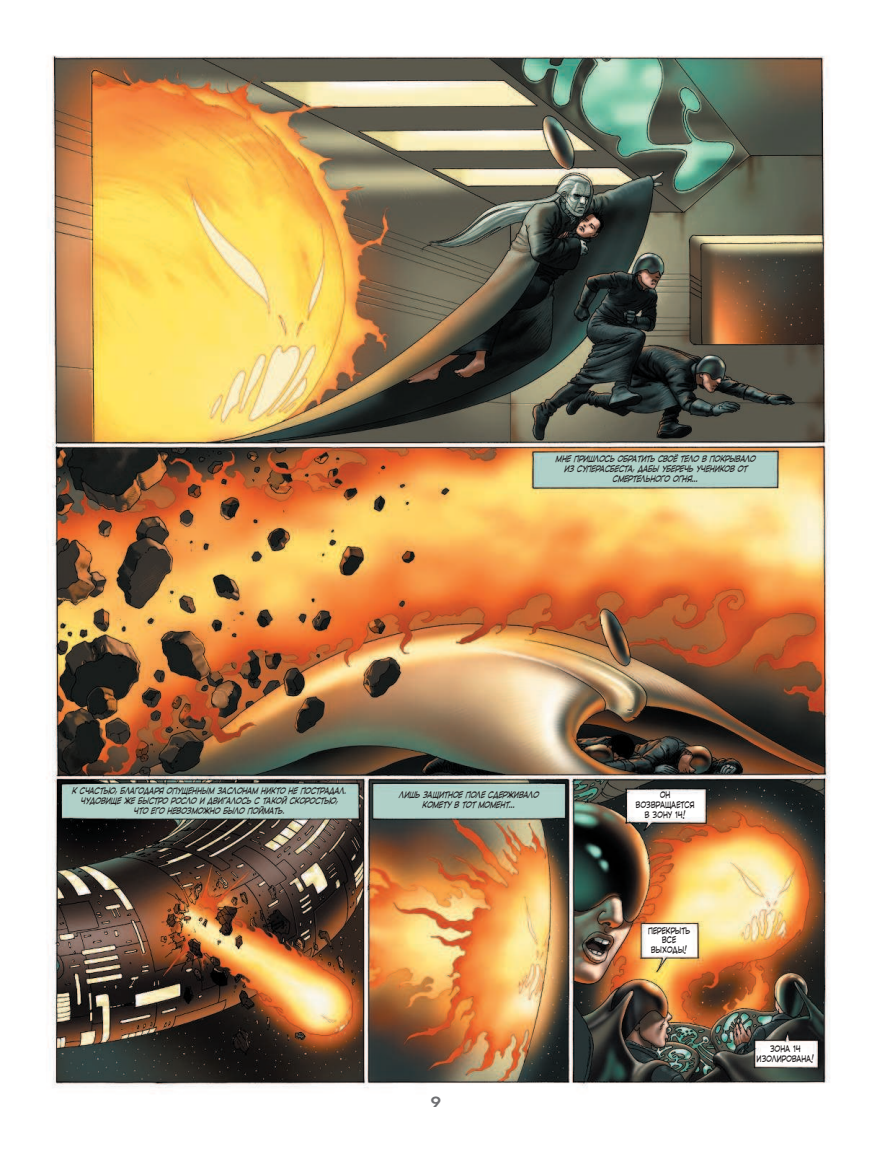
<style>
.page{position:relative;width:893px;height:1149px;background:#fff}
.page>*{position:absolute;margin:0;border:0;box-sizing:border-box;transform-origin:0 0}
.t1{font:600 14.4px "Lubalin Graph";color:#6d6e71;scale:1.2 1}
.t2{font:italic 8.55px/9.9px "v C Ccomicrazy Doubled";color:#231f20;text-align:center;scale:.75 1}
.t3{font:8.55px/9.9px "v C Ccomicrazy Doubled";color:#231f20;text-align:center;scale:.75 1}
</style>
<div class="page">
<img style="left:47px;top:55px;width:783px;height:1034px">
<p class="t2" style="left:555px;top:454px;width:272px">Мнепришлосьобратитьсвоётело впокрывало изсуперасбеста,дабы уберечьучениковот смертельного огня…</p>
<p class="t2" style="left:72px;top:785px;width:372px">Ксчастью,благодаряопущенным заслонам никто непострадал.<br>Чудовищежебыстро росло идвигалосьстакойскоростью, что его невозможно было поймать.</p>
<p class="t2" style="left:399px;top:789px;width:191px">Лишьзащитноеполесдерживало кометувтотмомент…</p>
<p class="t3" style="left:636px;top:790px;width:80px">Он возвращается в зону 14!</p>
<h1 class="t1" style="left:431px;top:1093px;width:10px">9</h1>
<p class="t3" style="left:648px;top:925px;width:58px">Перекрыть все выходы!</p>
<p class="t3" style="left:757px;top:1043px;width:78px">ЗонА 14 изолирована!</p>
</div>
